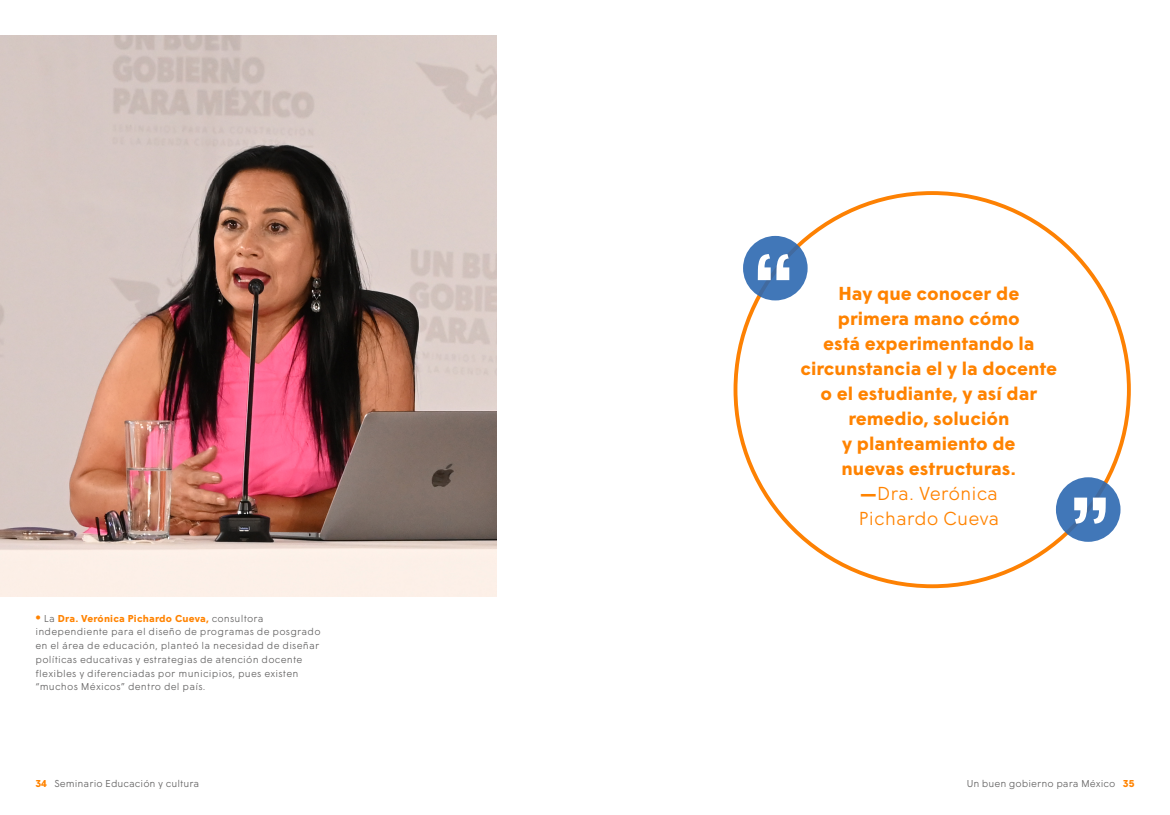
<style>
.page{position:relative;width:1170px;height:815px;background:#fff}
.page>*{position:absolute;margin:0;border:0;box-sizing:border-box;transform-origin:0 0}
.t1{font:700 18.75px/25px "Wigrum";color:#ff8300;text-align:center}
.t2{font:300 10px/13.8px "Wigrum";letter-spacing:.02em;color:#646363}
.t3{font:300 10px "Wigrum";color:#646363}
.s1{color:#ff8300}
.s2{font-weight:700;color:#ff8300}
.s3{font-weight:300}
</style>
<div class="page">
<img style="left:0;top:35px;width:496px;height:561px">
<svg style="left:743px;top:236px;width:64px;height:64px;background:#4277b7"></svg>
<svg style="left:757px;top:254px;width:32px;height:26px"></svg>
<svg style="left:1055px;top:477px;width:65px;height:65px;background:#487bb9"></svg>
<svg style="left:1074px;top:498px;width:31px;height:26px"></svg>
<p class="t2" style="left:35px;top:611px;width:287px"><span class="s1">●</span> La <span class="s2">Dra. Verónica Pichardo Cueva,</span> consultora independiente para el diseño de programas de posgrado en el área de educación, planteó la necesidad de diseñar políticas educativas y estrategias de atención docente flexibles y diferenciadas por municipios, pues existen “muchos Méxicos” dentro del país.</p>
<h1 class="t1" style="left:800px;top:280px;width:258px">Hay que conocer de primera mano cómo<br>está experimentando la circunstancia el y la docente o el estudiante, y así dar remedio, solución<br>y planteamiento de<br>nuevas estructuras.<br>—<span class="s3">Dra. Verónica<br>Pichardo Cueva</span></h1>
<p class="t3" style="left:35px;top:776px;width:165px"><span class="s2">34</span> Seminario Educación y cultura</p>
<p class="t3" style="left:966px;top:776px;width:169px">Un buen gobierno para México <span class="s2">35</span></p>
</div>
